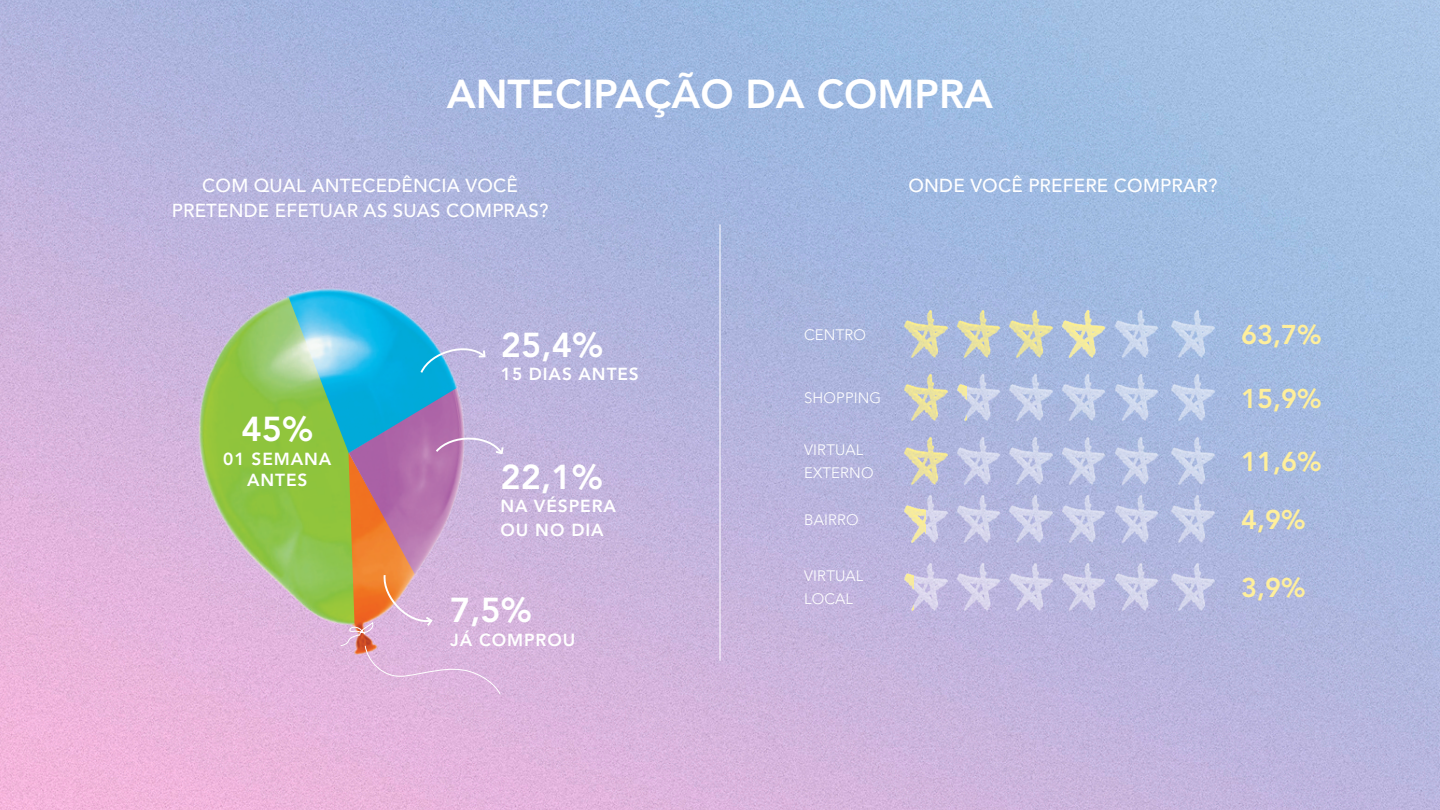
<style>
.page{position:relative;width:1440px;height:810px;background:#fff}
.page>*{position:absolute;margin:0;border:0;box-sizing:border-box;transform-origin:0 0}
.t1{font:800 40.05px "Avenir LT Std";color:#fff}
.t2{font:800 34.35px "Avenir LT Std";color:#fff}
.t3{font:800 27px "Avenir LT Std";color:#ffef9b}
.t4{font:500 18.67px "Avenir LT Std";letter-spacing:.01em;color:#fff}
.t5{font:800 17.33px "Avenir LT Std";letter-spacing:.05em;color:#fff}
.t6{font:300 15px "Avenir LT Std";letter-spacing:.01em;color:#fff}
</style>
<div class="page">
<img style="left:0;top:0;width:1440px;height:810px">
<img style="left:356px;top:344px;width:198px;height:293px">
<img style="left:271px;top:243px;width:230px;height:211px">
<img style="left:135px;top:256px;width:221px;height:410px">
<svg style="left:434px;top:434px;width:71px;height:22px;background:#c4a3ce"></svg>
<svg style="left:340px;top:573px;width:161px;height:122px;background:#dbafc2"></svg>
<svg style="left:419px;top:341px;width:68px;height:34px;background:#84b7df"></svg>
<img style="left:1065px;top:432px;width:37px;height:116px">
<img style="left:1065px;top:368px;width:37px;height:59px">
<img style="left:1013px;top:368px;width:52px;height:59px">
<img style="left:1013px;top:432px;width:52px;height:116px">
<img style="left:1013px;top:557px;width:36px;height:59px">
<img style="left:966px;top:368px;width:47px;height:59px">
<img style="left:960px;top:432px;width:53px;height:116px">
<img style="left:960px;top:557px;width:53px;height:59px">
<img style="left:892px;top:432px;width:68px;height:116px">
<img style="left:914px;top:557px;width:46px;height:59px">
<img style="left:1049px;top:557px;width:53px;height:59px">
<img style="left:892px;top:368px;width:52px;height:59px">
<img style="left:892px;top:305px;width:52px;height:58px">
<img style="left:892px;top:489px;width:34px;height:59px">
<img style="left:892px;top:557px;width:22px;height:59px">
<img style="left:944px;top:368px;width:22px;height:59px">
<img style="left:944px;top:305px;width:53px;height:58px">
<img style="left:997px;top:305px;width:52px;height:58px">
<img style="left:1049px;top:305px;width:53px;height:58px">
<img style="left:1102px;top:432px;width:57px;height:116px">
<img style="left:1102px;top:368px;width:57px;height:59px">
<img style="left:1102px;top:305px;width:57px;height:58px">
<img style="left:1102px;top:557px;width:57px;height:59px">
<img style="left:1159px;top:432px;width:68px;height:116px">
<img style="left:1159px;top:368px;width:68px;height:59px">
<img style="left:1159px;top:305px;width:68px;height:58px">
<img style="left:1159px;top:557px;width:68px;height:59px">
<hr style="left:720px;top:225px;width:1px;height:436px;background:#fff">
<p class="t1" style="left:447px;top:70px;width:548px">ANTECIPAÇÃO DA COMPRA</p>
<p class="t4" style="left:202px;top:175px;width:317px">COM QUAL ANTECEDÊNCIA VOCÊ</p>
<p class="t4" style="left:172px;top:200px;width:378px">PRETENDE EFETUAR AS SUAS COMPRAS?</p>
<p class="t4" style="left:909px;top:175px;width:310px">ONDE VOCÊ PREFERE COMPRAR?</p>
<p class="t2" style="left:501px;top:324px;width:104px">25,4%</p>
<p class="t5" style="left:501px;top:364px;width:140px">15 DIAS ANTES</p>
<p class="t2" style="left:241px;top:409px;width:73px">45%</p>
<p class="t5" style="left:223px;top:448px;width:110px">01 SEMANA</p>
<p class="t5" style="left:247px;top:469px;width:62px">ANTES</p>
<p class="t2" style="left:501px;top:457px;width:104px">22,1%</p>
<p class="t5" style="left:501px;top:496px;width:117px">NA VÉSPERA</p>
<p class="t5" style="left:501px;top:519px;width:105px">OU NO DIA</p>
<p class="t2" style="left:450px;top:590px;width:83px">7,5%</p>
<p class="t5" style="left:450px;top:630px;width:127px">JÁ COMPROU</p>
<p class="t6" style="left:804px;top:326px;width:63px">CENTRO</p>
<p class="t6" style="left:804px;top:389px;width:79px">SHOPPING</p>
<p class="t6" style="left:804px;top:441px;width:61px">VIRTUAL</p>
<p class="t6" style="left:804px;top:464px;width:71px">EXTERNO</p>
<p class="t6" style="left:804px;top:511px;width:56px">BAIRRO</p>
<p class="t6" style="left:804px;top:567px;width:61px">VIRTUAL</p>
<p class="t6" style="left:804px;top:590px;width:50px">LOCAL</p>
<p class="t3" style="left:1241px;top:319px;width:82px">63,7%</p>
<p class="t3" style="left:1241px;top:382px;width:82px">15,9%</p>
<p class="t3" style="left:1241px;top:446px;width:82px">11,6%</p>
<p class="t3" style="left:1241px;top:504px;width:66px">4,9%</p>
<p class="t3" style="left:1241px;top:572px;width:66px">3,9%</p>
</div>
